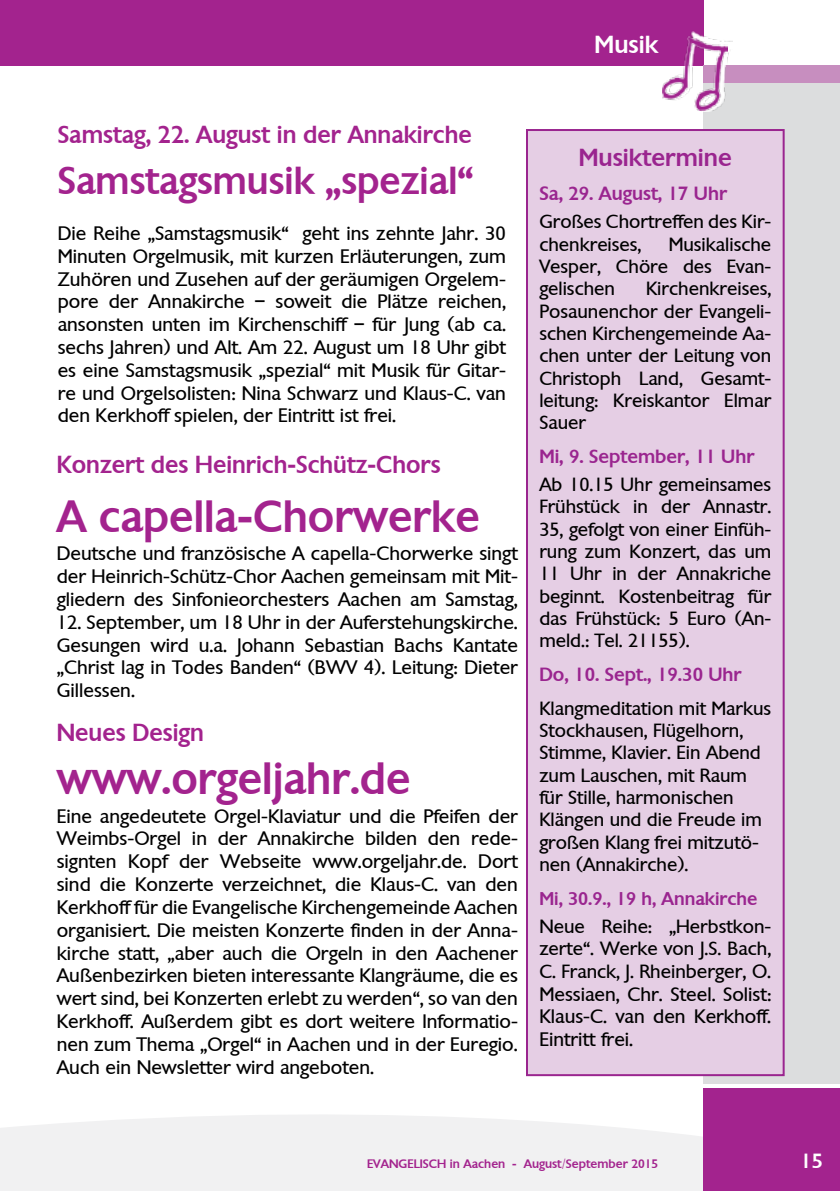
<style>
.page{position:relative;width:840px;height:1191px;background:#fff}
.page>*{position:absolute;margin:0;border:0;box-sizing:border-box;transform-origin:0 0}
.t1{font:500 44px "Chantilly";color:#a3238e}
.t2{font:500 38px "Chantilly";color:#a3238e}
.t3{font:500 24px "Chantilly";color:#a3238e}
.t4{font:500 24px "Chantilly";color:#9a258f}
.t5{font:500 24px "Chantilly";color:#fff}
.t6{font:500 20px "Chantilly";color:#fff}
.t7{font:19px/22.8px "Chantilly";color:#000;text-align:justify}
.t8{font:18.6px/22.4px "Chantilly";color:#000;text-align:justify}
.t9{font:500 18.6px "Chantilly";color:#9a258f}
.t10{font:500 18px "Chantilly";color:#9a258f}
.t11{font:500 12px "Chantilly";color:#a3238e}
.s1{font-weight:500;font-size:19px;color:#9a258f}
.s2{font-weight:500;color:#9a258f}
.s3{font-size:19px}
</style>
<div class="page">
<svg style="left:0;top:1115px;width:703px;height:76px;fill:#f1f1f2"></svg>
<div style="left:0;top:0;width:703px;height:65px;background:#a3238e"></div>
<div style="left:703px;top:77px;width:136px;height:1006px;background:#dcddde"></div>
<div style="left:703px;top:1089px;width:136px;height:102px;background:#a3238e"></div>
<div style="left:703px;top:65px;width:136px;height:17px;background:#c78ebf"></div>
<img style="left:691px;top:32px;width:40px;height:79px">
<img style="left:662px;top:36px;width:65px;height:74px">
<div style="left:526px;top:130px;width:257px;height:945px;background:#e5cee4"></div>
<div style="left:525px;top:129px;width:259px;height:947px;border:2px solid #9a258f"></div>
<p class="t5" style="left:594px;top:29px;width:65px">Musik</p>
<p class="t3" style="left:58px;top:119px;width:415px">Samstag, 22. August in der Annakirche</p>
<h2 class="t2" style="left:58px;top:156px;width:417px">Samstagsmusik „spezial“</h2>
<p class="t7" style="left:58px;top:222px;width:449px">Die Reihe „Samstagsmusik“ geht ins zehnte Jahr. 30<br>Minuten Orgelmusik, mit kurzen Erläuterungen, zum Zuhören und Zusehen auf der geräumigen Orgelem&shy;pore der Annakirche – soweit die Plätze reichen, ansonsten unten im Kirchenschiff – für Jung (ab ca. sechs Jahren) und Alt. Am 22. August um 18 Uhr gibt es eine Samstagsmusik „spezial“ mit Musik für Gitar&shy;re und Orgelsolisten: Nina Schwarz und Klaus-C. van den Kerkhoff spielen, der Eintritt ist frei.</p>
<p class="t3" style="left:57px;top:449px;width:385px">Konzert des Heinrich-Schütz-Chors</p>
<h1 class="t1" style="left:57px;top:488px;width:424px">A capella-Chorwerke</h1>
<p class="t7" style="left:57px;top:542px;width:462px">Deutsche und französische A capella-Chorwerke singt der Heinrich-Schütz-Chor Aachen gemeinsam mit Mit&shy;gliedern des Sinfonieorchesters Aachen am Samstag,</p>
<p class="t7" style="left:57px;top:610px;width:462px">12. September, um 18 Uhr in der Auferstehungskirche.<br>Gesungen wird u.a. Johann Sebastian Bachs Kantate „Christ lag in Todes Banden“ (BWV 4). Leitung: Dieter Gillessen.</p>
<p class="t3" style="left:57px;top:717px;width:149px">Neues Design</p>
<h1 class="t1" style="left:57px;top:750px;width:355px">www.orgeljahr.de</h1>
<p class="t7" style="left:57px;top:804px;width:462px">Eine angedeutete Orgel-Klaviatur und die Pfeifen der Weimbs-Orgel in der Annakirche bilden den rede&shy;signten Kopf der Webseite www.orgeljahr.de. Dort sind die Konzerte verzeichnet, die Klaus-C. van den Kerkhoff für die Evangelische Kirchengemeinde Aachen organisiert. Die meisten Konzerte finden in der Anna&shy;kirche statt, „aber auch die Orgeln in den Aachener Außenbezirken bieten interessante Klangräume, die es wert sind, bei Konzerten erlebt zu werden“, so van den Kerkhoff. Außerdem gibt es dort weitere Informatio&shy;nen zum Thema „Orgel“ in Aachen und in der Euregio.<br>Auch ein Newsletter wird angeboten.</p>
<p class="t4" style="left:578px;top:142px;width:154px">Musiktermine</p>
<p class="t8" style="left:539px;top:180px;width:233px;line-height:28px"><span class="s1">S</span><span class="s2">a, 29. August, 17 Uhr<br></span>Großes Chortreffen des Kir-</p>
<p class="t8" style="left:539px;top:233px;width:104px">chenkreises,</p>
<p class="t8" style="left:539px;top:233px;width:233px;text-indent:129px">Musikalische Vesper, Chöre des Evan&shy;gelischen</p>
<p class="t8" style="left:539px;top:277px;width:233px;text-indent:107px">Kirchenkreises, Posaunenchor der Evangeli&shy;schen Kirchengemeinde Aa&shy;chen unter der Leitung von Christoph Land, Gesamt&shy;leitung: Kreiskantor Elmar Sauer</p>
<p class="t9" style="left:539px;top:444px;width:216px">Mi, 9. September, 11 Uhr</p>
<p class="t8" style="left:539px;top:473px;width:233px">Ab 10.15 Uhr gemeinsames Frühstück in der Annastr.<br>35, gefolgt von einer Einfüh&shy;rung zum Konzert, das um 11 Uhr in der Annakriche beginnt. Kostenbeitrag für das Frühstück: 5 Euro (An&shy;meld.: Tel. 21155).</p>
<p class="t9" style="left:539px;top:662px;width:204px">Do, 10. Sept., 19.30 Uhr</p>
<p class="t8" style="left:539px;top:697px;width:233px;text-align:left">Klangmeditation mit Markus<br>Stockhausen, Flügelhorn,<br>Stimme, Klavier. Ein Abend zum Lauschen, mit Raum für Stille, harmonischen<br>Klängen und die Freude im großen Klang frei mitzutö&shy;nen (Annakirche).</p>
<p class="t10" style="left:539px;top:886px;width:219px">Mi, 30.9., 19 h, Annakirche</p>
<p class="t8" style="left:539px;top:914px;width:233px">Neue Reihe: „Herbstkon&shy;zerte“. Werke von J.S. Bach, C. Franck, J. Rhein<span class="s3">berger, O.</span></p>
<p class="t7" style="left:539px;top:982px;width:233px">Messiaen, Chr. Steel. Solist:<br>Klaus-C. van den Kerkhoff.<br>Eintritt frei.</p>
<p class="t11" style="left:367px;top:1156px;width:293px">EVANGELISCH in Aachen - August/September 2015</p>
<p class="t6" style="left:800px;top:1148px;width:24px">15</p>
</div>
